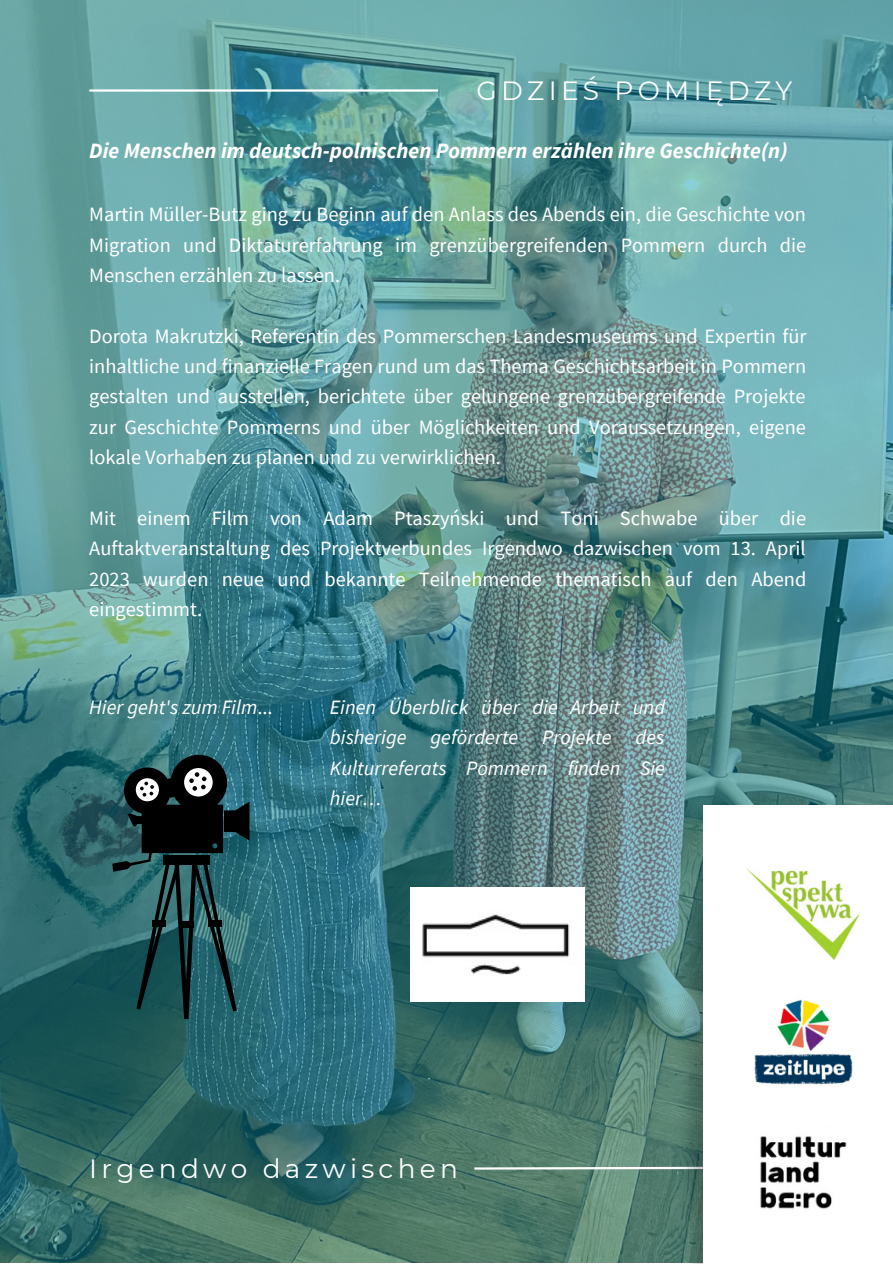
<style>
.page{position:relative;width:893px;height:1264px;background:#fff}
.page>*{position:absolute;margin:0;border:0;box-sizing:border-box;transform-origin:0 0}
.t1{font:26.4px "Montserrat";letter-spacing:.16em;color:#fff}
.t2{font:italic 700 21.9px "Source Sans Pro";color:#fff}
.t3{font:20.4px/30.3px "Source Sans Pro";color:#fff;text-align:justify}
.t4{font:italic 20.4px/30.3px "Source Sans Pro";color:#fff;text-align:justify}
.s1{font-style:normal}
</style>
<div class="page">
<img style="left:0;top:0;width:892px;height:1262px">
<hr style="left:89px;top:89px;width:349px;height:3px;background:#fff">
<svg style="left:472px;top:1165px;width:193px;height:5px"></svg>
<svg style="left:112px;top:754px;width:137px;height:265px;background:#224a4e"></svg>
<img style="left:410px;top:887px;width:175px;height:114px">
<img style="left:665px;top:793px;width:94px;height:470px">
<img style="left:862px;top:793px;width:30px;height:12px">
<div style="left:702px;top:805px;width:190px;height:458px;background:#fff"></div>
<img style="left:746px;top:868px;width:113px;height:91px">
<img style="left:754px;top:999px;width:99px;height:86px">
<img style="left:760px;top:1136px;width:87px;height:73px">
<p class="t1" style="left:476px;top:73px;width:317px">GDZIEŚ POMIĘDZY</p>
<p class="t2" style="left:89px;top:136px;width:699px">Die Menschen im deutsch-polnischen Pommern erzählen ihre Geschichte(n)</p>
<p class="t3" style="left:89px;top:199px;width:718px">Martin Müller-Butz ging zu Beginn auf den Anlass des Abends ein, die Geschichte von Migration und Diktaturerfahrung im grenzübergreifenden Pommern durch die Menschen erzählen zu lassen.</p>
<p class="t3" style="left:89px;top:320px;width:718px">Dorota Makrutzki, Referentin des Pommerschen Landesmuseums und Expertin für inhaltliche und finanzielle Fragen rund um das Thema Geschichtsarbeit in Pommern gestalten und ausstellen, berichtete über gelungene grenzübergreifende Projekte zur Geschichte Pommerns und über Möglichkeiten und Voraussetzungen, eigene lokale Vorhaben zu planen und zu verwirklichen.</p>
<p class="t3" style="left:89px;top:502px;width:718px">Mit einem Film von Adam Ptaszyński und Toni Schwabe über die Auftaktveranstaltung des Projektverbundes Irgendwo dazwischen vom 13. April 2023 wurden neue und bekannte Teilnehmende thematisch auf den Abend eingestimmt.</p>
<p class="t4" style="left:89px;top:692px;width:185px">Hier geht's zum Film<span class="s1">...</span></p>
<p class="t4" style="left:330px;top:692px;width:337px">Einen Überblick über die Arbeit und bisherige geförderte Projekte des Kulturreferats Pommern finden Sie hier…</p>
<p class="t1" style="left:89px;top:1150px;width:370px">Irgendwo dazwischen</p>
</div>
